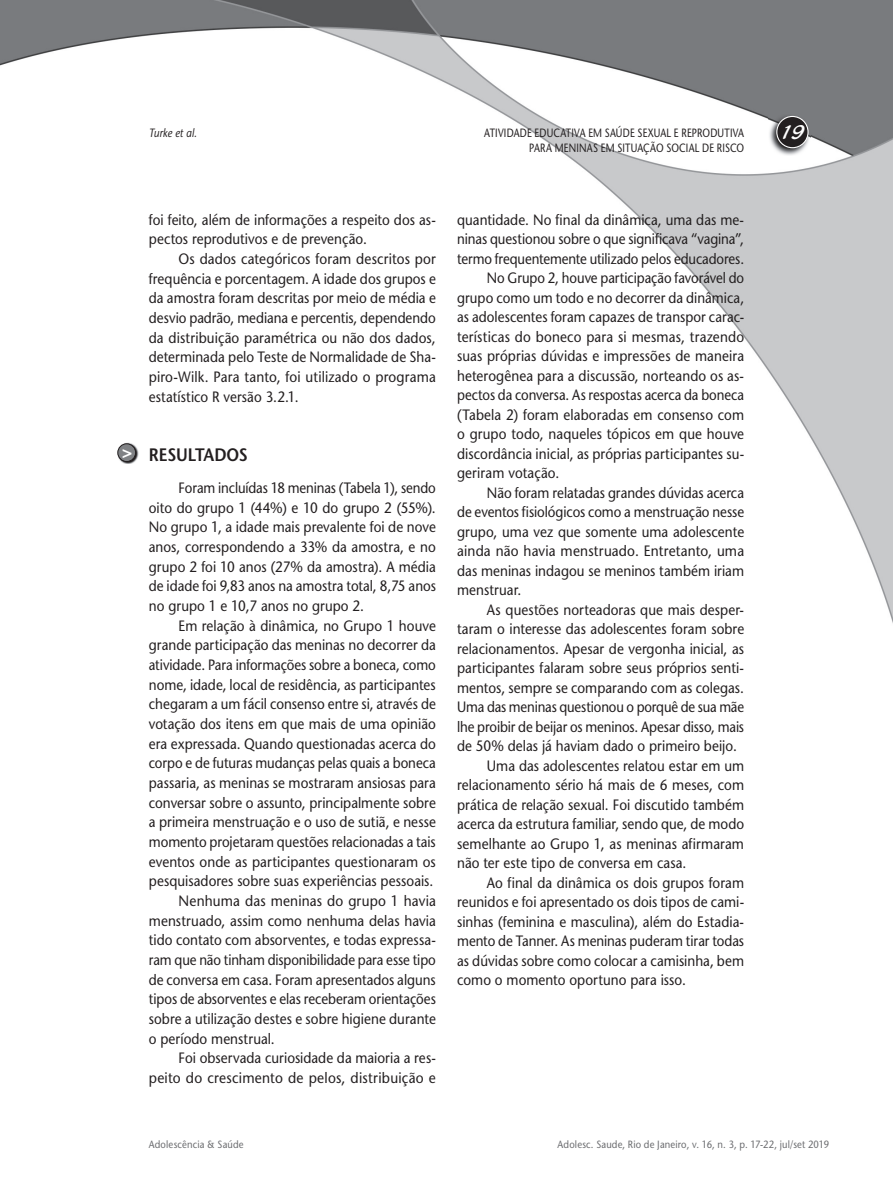
<style>
.page{position:relative;width:893px;height:1191px;background:#fff}
.page>*{position:absolute;margin:0;border:0;box-sizing:border-box;transform-origin:0 0}
.t1{font:21px "Blacklight D";color:#fff}
.t2{font:600 18px "Stone Sans";letter-spacing:-.005em;color:#231f20;scale:.9 1}
.t3{font:700 17.25px "Helvetica";color:#fff}
.t4{font:15px/19.6px "Stone Sans";color:#231f20;scale:.9 1}
.t5{font:15px/19.6px "Stone Sans";color:#231f20;text-align:justify;scale:.89 1}
.t6{font:15px/19.6px "Stone Sans";color:#231f20;text-align:justify;scale:.91 1}
.t7{font:15px "Stone Sans";color:#231f20;scale:.88 1}
.t8{font:15px "Stone Sans";letter-spacing:.02em;color:#231f20;scale:.92 1}
.t9{font:12px "Stone Sans";letter-spacing:.02em;color:#231f20;scale:.8 1}
.t10{font:italic 12px "Stone Sans";letter-spacing:.01em;color:#231f20;scale:.85 1}
.t11{font:10.5px "Stone Sans";letter-spacing:.02em;color:#6c6d70;scale:.9 1}
</style>
<div class="page">
<img style="left:0;top:0;width:893px;height:623px">
<img style="left:769px;top:114px;width:41px;height:42px">
<div style="left:777px;top:116px;width:31px;height:32px;background:#231f20;border-radius:50%"></div>
<div style="left:776px;top:116px;width:33px;height:32px;border:1px solid #fff;border-radius:50%"></div>
<img style="left:118px;top:442px;width:21px;height:22px">
<div style="left:118px;top:444px;width:18px;height:17px;background:#808285;border-radius:50%"></div>
<div style="left:117px;top:443px;width:19px;height:19px;border:1px solid #231f20;border-radius:50%"></div>
<p class="t10" style="left:149px;top:126px;width:58px">Turke et al.</p>
<p class="t9" style="left:484px;top:126px;width:326px">ATIVIDADE EDUCATIVA EM SAÚDE SEXUAL E REPRODUTIVA</p>
<h1 class="t1" style="left:780px;top:119px;width:26px">19</h1>
<p class="t9" style="left:529px;top:140px;width:270px">PARA MENINAS EM SITUAÇÃO SOCIAL DE RISCO</p>
<p class="t4" style="left:149px;top:210px;width:320px">foi feito, além de informações a respeito dos as&shy;pectos reprodutivos e de prevenção.</p>
<p class="t6" style="left:149px;top:249px;width:317px;text-indent:30px">Os dados categóricos foram descritos por frequência e porcentagem. A idade dos grupos e da amostra foram descritas por meio de média e desvio padrão, mediana e percentis, dependendo da distribuição paramétrica ou não dos dados, determinada pelo Teste de Normalidade de Sha&shy;piro-Wilk. Para tanto, foi utilizado o programa estatístico R versão 3.2.1.</p>
<p class="t3" style="left:122px;top:441px;width:12px">&gt;</p>
<p class="t2" style="left:149px;top:443px;width:112px">RESULTADOS</p>
<p class="t5" style="left:149px;top:478px;width:324px;text-indent:30px">Foram incluídas 18 meninas (Tabela 1), sendo oito do grupo 1 (44%) e 10 do grupo 2 (55%).<br>No grupo 1, a idade mais prevalente foi de nove anos, correspondendo a 33% da amostra, e no grupo 2 foi 10 anos (27% da amostra). A média de idade foi 9,83 anos na amostra total, 8,75 anos no grupo 1 e 10,7 anos no grupo 2.</p>
<p class="t4" style="left:179px;top:616px;width:287px">Em relação à dinâmica, no Grupo 1 houve</p>
<p class="t4" style="left:149px;top:635px;width:320px">grande participação das meninas no decorrer da</p>
<p class="t5" style="left:149px;top:655px;width:324px">atividade. Para informações sobre a boneca, como</p>
<p class="t4" style="left:149px;top:674px;width:320px">nome, idade, local de residência, as participantes</p>
<p class="t4" style="left:149px;top:694px;width:320px">chegaram a um fácil consenso entre si, através de</p>
<p class="t4" style="left:149px;top:714px;width:320px">votação dos itens em que mais de uma opinião</p>
<p class="t4" style="left:149px;top:733px;width:320px">era expressada. Quando questionadas acerca do</p>
<p class="t5" style="left:149px;top:753px;width:324px">corpo e de futuras mudanças pelas quais a boneca</p>
<p class="t4" style="left:149px;top:773px;width:320px">passaria, as meninas se mostraram ansiosas para</p>
<p class="t4" style="left:149px;top:792px;width:320px">conversar sobre o assunto, principalmente sobre</p>
<p class="t4" style="left:149px;top:812px;width:320px">a primeira menstruação e o uso de sutiã, e nesse</p>
<p class="t5" style="left:149px;top:832px;width:324px">momento projetaram questões relacionadas a tais</p>
<p class="t4" style="left:149px;top:851px;width:320px">eventos onde as participantes questionaram os</p>
<p class="t4" style="left:149px;top:871px;width:318px">pesquisadores sobre suas experiências pessoais.</p>
<p class="t6" style="left:179px;top:891px;width:284px">Nenhuma das meninas do grupo 1 havia</p>
<p class="t4" style="left:149px;top:910px;width:320px">menstruado, assim como nenhuma delas havia</p>
<p class="t4" style="left:149px;top:930px;width:320px">tido contato com absorventes, e todas expressa-</p>
<p class="t5" style="left:149px;top:950px;width:324px">ram que não tinham disponibilidade para esse tipo</p>
<p class="t4" style="left:149px;top:969px;width:320px">de conversa em casa. Foram apresentados alguns</p>
<p class="t5" style="left:149px;top:989px;width:324px">tipos de absorventes e elas receberam orientações</p>
<p class="t4" style="left:149px;top:1009px;width:320px">sobre a utilização destes e sobre higiene durante</p>
<p class="t4" style="left:149px;top:1028px;width:142px">o período menstrual.</p>
<p class="t4" style="left:179px;top:1048px;width:287px">Foi observada curiosidade da maioria a res-</p>
<p class="t8" style="left:149px;top:1069px;width:313px">peito do crescimento de pelos, distribuição e</p>
<p class="t4" style="left:457px;top:210px;width:320px">quantidade. No final da dinâmica, uma das me-</p>
<p class="t5" style="left:457px;top:229px;width:324px">ninas questionou sobre o que significava “vagina”,</p>
<p class="t7" style="left:457px;top:249px;width:328px">termo frequentemente utilizado pelos educadores.</p>
<p class="t7" style="left:487px;top:269px;width:294px">No Grupo 2, houve participação favorável do</p>
<p class="t5" style="left:457px;top:288px;width:324px">grupo como um todo e no decorrer da dinâmica,</p>
<p class="t5" style="left:457px;top:307px;width:324px">as adolescentes foram capazes de transpor carac-</p>
<p class="t4" style="left:457px;top:327px;width:320px">terísticas do boneco para si mesmas, trazendo</p>
<p class="t4" style="left:457px;top:346px;width:320px">suas próprias dúvidas e impressões de maneira</p>
<p class="t4" style="left:457px;top:366px;width:320px">heterogênea para a discussão, norteando os as-</p>
<p class="t7" style="left:457px;top:386px;width:328px">pectos da conversa. As respostas acerca da boneca</p>
<p class="t4" style="left:457px;top:405px;width:320px">(Tabela 2) foram elaboradas em consenso com</p>
<p class="t4" style="left:457px;top:424px;width:320px">o grupo todo, naqueles tópicos em que houve</p>
<p class="t4" style="left:457px;top:444px;width:320px">discordância inicial, as próprias participantes su-</p>
<p class="t4" style="left:457px;top:463px;width:115px">geriram votação.</p>
<p class="t5" style="left:487px;top:483px;width:291px">Não foram relatadas grandes dúvidas acerca</p>
<p class="t5" style="left:457px;top:502px;width:324px">de eventos fisiológicos como a menstruação nesse</p>
<p class="t4" style="left:457px;top:522px;width:320px">grupo, uma vez que somente uma adolescente</p>
<p class="t6" style="left:457px;top:541px;width:317px">ainda não havia menstruado. Entretanto, uma</p>
<p class="t4" style="left:457px;top:561px;width:320px">das meninas indagou se meninos também iriam</p>
<p class="t4" style="left:457px;top:580px;width:73px">menstruar.</p>
<p class="t4" style="left:487px;top:600px;width:287px">As questões norteadoras que mais desper-</p>
<p class="t4" style="left:457px;top:619px;width:320px">taram o interesse das adolescentes foram sobre</p>
<p class="t4" style="left:457px;top:639px;width:320px">relacionamentos. Apesar de vergonha inicial, as</p>
<p class="t4" style="left:457px;top:658px;width:320px">participantes falaram sobre seus próprios senti-</p>
<p class="t4" style="left:457px;top:678px;width:320px">mentos, sempre se comparando com as colegas.</p>
<p class="t7" style="left:457px;top:698px;width:328px">Uma das meninas questionou o porquê de sua mãe</p>
<p class="t5" style="left:457px;top:717px;width:324px">lhe proibir de beijar os meninos. Apesar disso, mais</p>
<p class="t4" style="left:457px;top:736px;width:312px">de 50% delas já haviam dado o primeiro beijo.</p>
<p class="t4" style="left:487px;top:756px;width:287px">Uma das adolescentes relatou estar em um</p>
<p class="t4" style="left:457px;top:775px;width:320px">relacionamento sério há mais de 6 meses, com</p>
<p class="t4" style="left:457px;top:795px;width:320px">prática de relação sexual. Foi discutido também</p>
<p class="t4" style="left:457px;top:814px;width:320px">acerca da estrutura familiar, sendo que, de modo</p>
<p class="t4" style="left:457px;top:834px;width:320px">semelhante ao Grupo 1, as meninas afirmaram</p>
<p class="t4" style="left:457px;top:853px;width:256px">não ter este tipo de conversa em casa.</p>
<p class="t4" style="left:487px;top:873px;width:287px">Ao final da dinâmica os dois grupos foram</p>
<p class="t4" style="left:457px;top:892px;width:320px">reunidos e foi apresentado os dois tipos de cami-</p>
<p class="t4" style="left:457px;top:912px;width:320px">sinhas (feminina e masculina), além do Estadia-</p>
<p class="t5" style="left:457px;top:931px;width:324px">mento de Tanner. As meninas puderam tirar todas</p>
<p class="t4" style="left:457px;top:951px;width:320px">as dúvidas sobre como colocar a camisinha, bem</p>
<p class="t4" style="left:457px;top:970px;width:256px">como o momento oportuno para isso.</p>
<p class="t11" style="left:149px;top:1138px;width:107px">Adolescência &amp; Saúde</p>
<p class="t11" style="left:558px;top:1138px;width:303px">Adolesc. Saude, Rio de Janeiro, v. 16, n. 3, p. 17-22, jul/set 2019</p>
</div>
